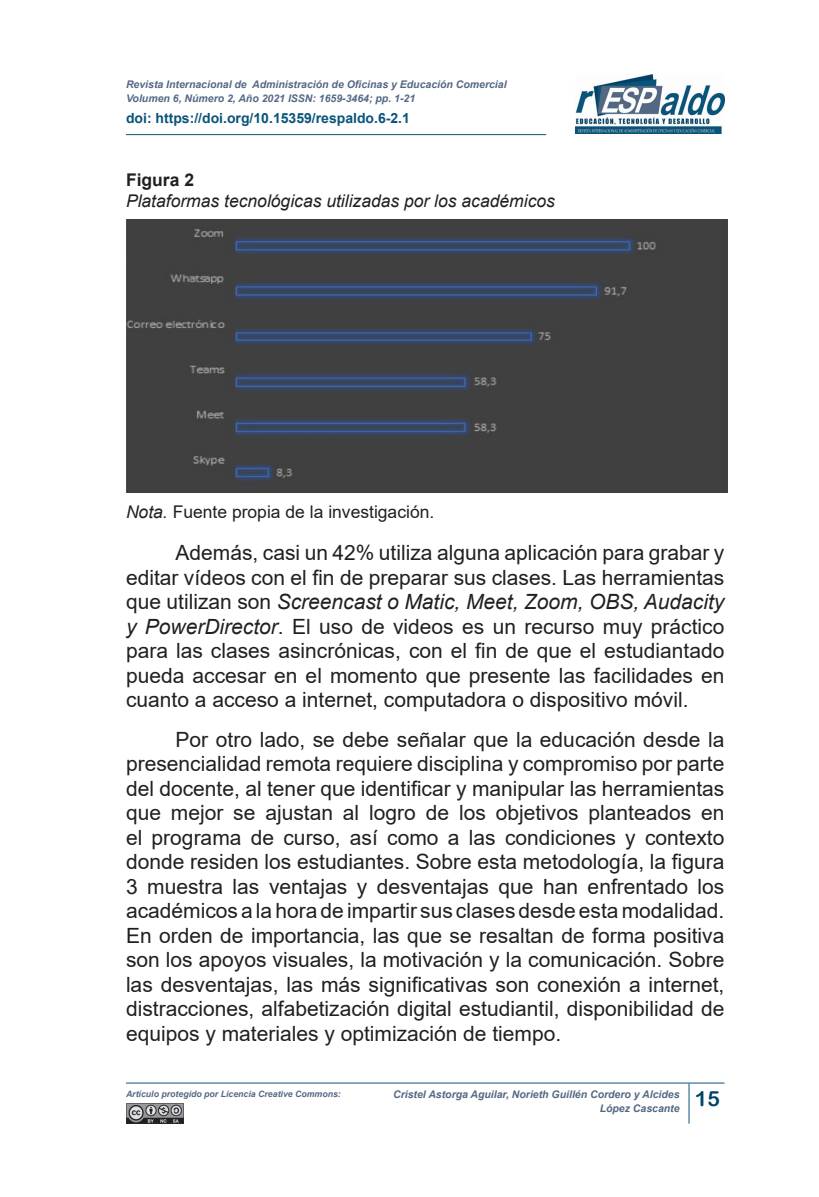
<style>
.page{position:relative;width:819px;height:1197px;background:#fff}
.page>*{position:absolute;margin:0;border:0;box-sizing:border-box;transform-origin:0 0}
.TEXTO{font:21px/24.5px "Arial";color:#231f20;text-align:justify}
.t1{font:21px "Arial Rounded MT Bold";color:#014365}
.t2{font:italic 17.5px "Arial";color:#231f20}
.t3{font:17.5px "Arial";color:#231f20}
.t4{font:700 17.5px "Arial";color:#231f20}
.t5{font:700 14px "Arial";color:#0a547b}
.t6{font:italic 700 10.5px/14px "Arial";color:#536883}
.t7{font:italic 700 8.75px "Arial";color:#536883}
.s1{font-style:italic}
</style>
<div class="page">
<hr style="left:126px;top:134px;width:420px;height:1px;background:#0a547b">
<img style="left:126px;top:1103px;width:57px;height:20px">
<img style="left:576px;top:74px;width:148px;height:60px">
<hr style="left:126px;top:1083px;width:598px;height:1px;background:#0a547b">
<hr style="left:689px;top:1083px;width:1px;height:41px;background:#0a547b">
<img style="left:126px;top:220px;width:601px;height:273px">
<p class="t6" style="left:126px;top:77px;width:382px">Revista Internacional de Administración de Oficinas y Educación Comercial<br>Volumen 6, Número 2, Año 2021 ISSN: 1659-3464; pp. 1-21</p>
<p class="t5" style="left:126px;top:109px;width:285px">doi: https://doi.org/10.15359/respaldo.6-2.1</p>
<p class="t4" style="left:126px;top:169px;width:70px">Figura 2</p>
<p class="t2" style="left:126px;top:190px;width:430px">Plataformas tecnológicas utilizadas por los académicos</p>
<p class="t3" style="left:126px;top:500px;width:310px"><span class="s1">Nota.</span> Fuente propia de la investigación.</p>
<p class="TEXTO" style="left:126px;top:540px;width:600px;text-indent:50px">Además, casi un 42% utiliza alguna aplicación para grabar y editar vídeos con el fin de preparar sus clases. Las herramientas que utilizan son <span class="s1">Screencast o Matic, Meet, Zoom, OBS, Audacity y PowerDirector</span>. El uso de videos es un recurso muy práctico para las clases asincrónicas, con el fin de que el estudiantado pueda accesar en el momento que presente las facilidades en cuanto a acceso a internet, computadora o dispositivo móvil.</p>
<p class="TEXTO" style="left:126px;top:727px;width:600px;text-indent:50px">Por otro lado, se debe señalar que la educación desde la presencialidad remota requiere disciplina y compromiso por parte del docente, al tener que identificar y manipular las herramientas que mejor se ajustan al logro de los objetivos planteados en el programa de curso, así como a las condiciones y contexto donde residen los estudiantes. Sobre esta metodología, la figura 3 muestra las ventajas y desventajas que han enfrentado los académicos a la hora de impartir sus clases desde esta modalidad.<br>En orden de importancia, las que se resaltan de forma positiva son los apoyos visuales, la motivación y la comunicación. Sobre las desventajas, las más significativas son conexión a internet, distracciones, alfabetización digital estudiantil, disponibilidad de equipos y materiales y optimización de tiempo.</p>
<p class="t7" style="left:126px;top:1088px;width:216px">Artículo protegido por Licencia Creative Commons:</p>
<p class="t6" style="left:393px;top:1088px;width:288px;text-align:right">Cristel Astorga Aguilar, Norieth Guillén Cordero y Alcides<br>López Cascante</p>
<p class="t1" style="left:695px;top:1086px;width:26px">15</p>
</div>
